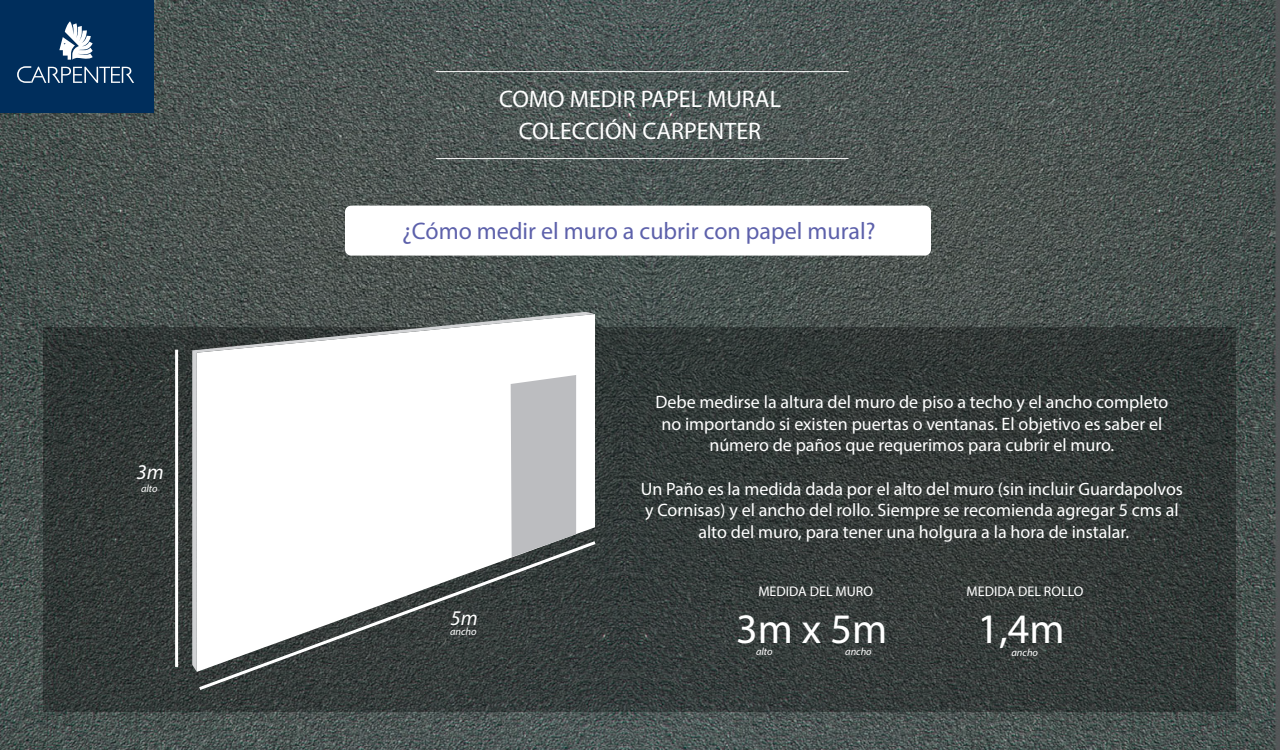
<style>
.page{position:relative;width:1280px;height:750px;background:#fff}
.page>*{position:absolute;margin:0;border:0;box-sizing:border-box;transform-origin:0 0}
.t1{font:42.2px "Myriad Pro";color:#fff}
.t2{font:24px/32px "Myriad Pro";color:#fff;text-align:center}
.t3{font:24px "Myriad Pro";color:#5d61ab}
.t4{font:italic 21px "Myriad Pro";color:#fff}
.t5{font:18px/21.6px "Myriad Pro";color:#fff;text-align:center}
.t6{font:14px "Myriad Pro";color:#fff}
.t7{font:italic 10.5px "Myriad Pro";color:#fff}
</style>
<div class="page">
<img style="left:0;top:0;width:1280px;height:750px">
<svg style="left:43px;top:328px;width:1193px;height:384px;background:#333a38"></svg>
<hr style="left:436px;top:71px;width:413px;height:1px;background:#fff">
<hr style="left:436px;top:158px;width:413px;height:1px;background:#fff">
<div style="left:0;top:0;width:154px;height:113px;background:#002e5c"></div>
<svg style="left:59px;top:21px;width:34px;height:39px"></svg>
<svg style="left:17px;top:66px;width:117px;height:17px"></svg>
<div style="left:345px;top:206px;width:586px;height:50px;background:#fff;border-radius:6px"></div>
<svg style="left:192px;top:312px;width:403px;height:360px"></svg>
<hr style="left:175px;top:350px;width:3px;height:317px;background:#fff">
<svg style="left:196px;top:539px;width:403px;height:153px"></svg>
<svg style="left:511px;top:375px;width:65px;height:182px;background:#b6b8ba"></svg>
<p class="t4" style="left:137px;top:459px;width:29px">3m</p>
<p class="t7" style="left:141px;top:482px;width:18px">alto</p>
<h2 class="t2" style="left:499px;top:83px;width:284px">COMO MEDIR PAPEL MURAL<br>COLECCIÓN CARPENTER</h2>
<h2 class="t3" style="left:402px;top:216px;width:475px">¿Cómo medir el muro a cubrir con papel mural?</h2>
<p class="t5" style="left:655px;top:391px;width:515px">Debe medirse la altura del muro de piso a techo y el ancho completo no importando si existen puertas o ventanas. El objetivo es saber el número de paños que requerimos para cubrir el muro.</p>
<p class="t5" style="left:641px;top:478px;width:544px">Un Paño es la medida dada por el alto del muro (sin incluir Guardapolvos y Cornisas) y el ancho del rollo. Siempre se recomienda agregar 5 cms al alto del muro, para tener una holgura a la hora de instalar.</p>
<p class="t4" style="left:451px;top:605px;width:29px">5m</p>
<p class="t7" style="left:450px;top:625px;width:28px">ancho</p>
<p class="t6" style="left:758px;top:583px;width:116px">MEDIDA DEL MURO</p>
<h1 class="t1" style="left:736px;top:603px;width:153px">3m x 5m</h1>
<p class="t7" style="left:756px;top:645px;width:18px">alto</p>
<p class="t7" style="left:845px;top:645px;width:28px">ancho</p>
<p class="t6" style="left:967px;top:583px;width:118px">MEDIDA DEL ROLLO</p>
<h1 class="t1" style="left:977px;top:603px;width:89px">1,4m</h1>
<p class="t7" style="left:1011px;top:646px;width:28px">ancho</p>
</div>
